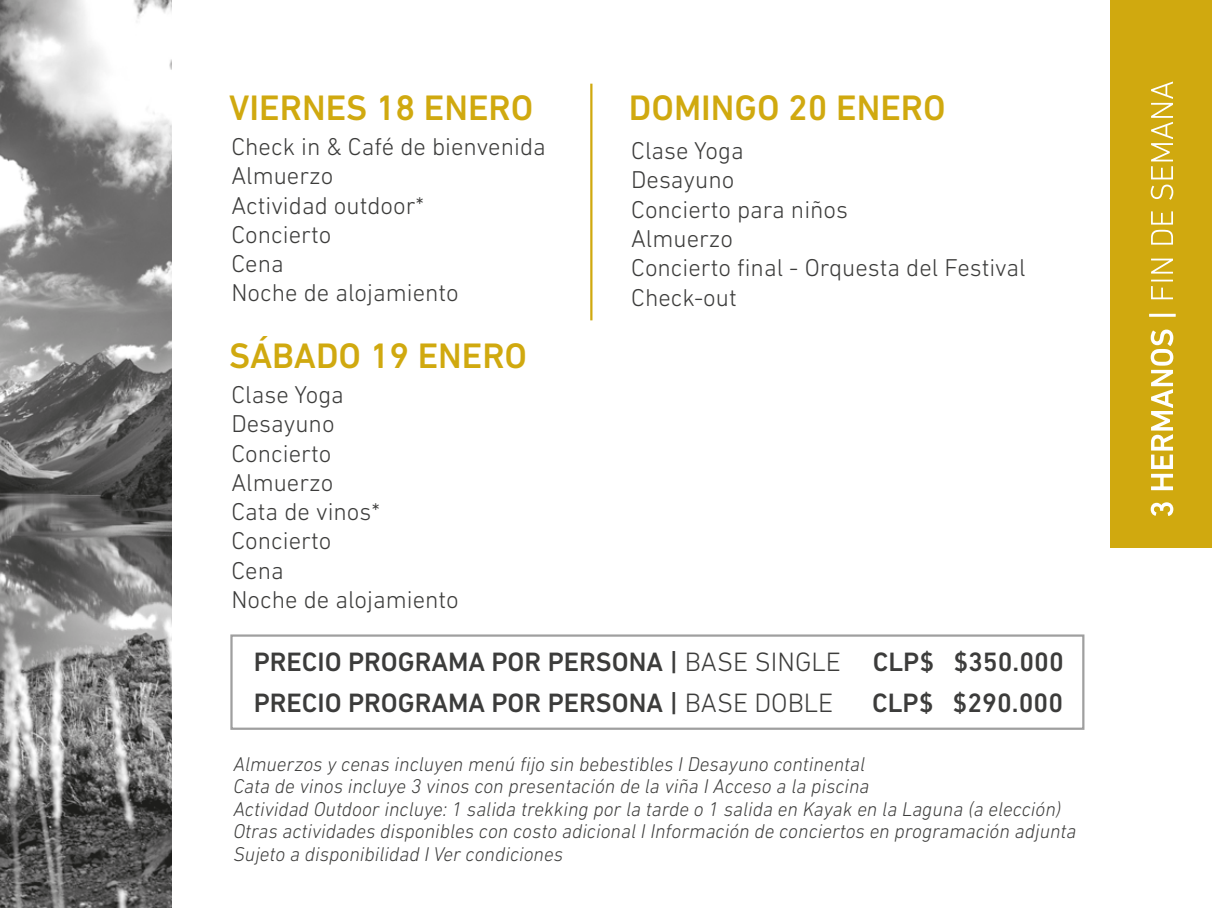
<style>
.page{position:relative;width:1212px;height:908px;background:#fff}
.page>*{position:absolute;margin:0;border:0;box-sizing:border-box;transform-origin:0 0}
.t1{font:500 36px "DIN Next LT Pro";color:#d0a90f}
.t2{font:500 27px "DIN Next LT Pro";color:#3c3c3b}
.t3{font:300 24.75px/29.2px "DIN Next LT Pro";color:#3c3c3b}
.t4{font:italic 300 20.25px/22.5px "DIN Next LT Pro";color:#3c3c3b}
.s1{font-weight:300}
</style>
<div class="page">
<div style="left:230px;top:634px;width:854px;height:95px;border:2px solid #9f9f9f"></div>
<img style="left:0;top:0;width:171px;height:907px">
<div style="left:1110px;top:0;width:102px;height:547px;background:#d0a90f"></div>
<hr style="left:590px;top:84px;width:2px;height:236px;background:#d0a90f">
<svg style="left:1151px;top:502px;width:22px;height:14px"></svg>
<svg style="left:1151px;top:329px;width:22px;height:161px"></svg>
<hr style="left:1149px;top:314px;width:27px;height:3px;background:#fff">
<svg style="left:1151px;top:286px;width:22px;height:13px"></svg>
<hr style="left:1151px;top:279px;width:22px;height:2px;background:#fff">
<svg style="left:1151px;top:258px;width:22px;height:15px"></svg>
<svg style="left:1151px;top:230px;width:22px;height:14px"></svg>
<svg style="left:1151px;top:211px;width:22px;height:13px"></svg>
<svg style="left:1151px;top:81px;width:22px;height:119px"></svg>
<h1 class="t1" style="left:229px;top:87px;width:306px">VIERNES 18 ENERO</h1>
<h1 class="t1" style="left:629px;top:87px;width:318px">DOMINGO 20 ENERO</h1>
<p class="t3" style="left:231px;top:132px;width:316px">Check in &amp; Café de bienvenida<br>Almuerzo<br>Actividad outdoor*<br>Concierto<br>Cena<br>Noche de alojamiento</p>
<h1 class="t1" style="left:229px;top:335px;width:299px">SÁBADO 19 ENERO</h1>
<p class="t3" style="left:231px;top:380px;width:229px">Clase Yoga<br>Desayuno<br>Concierto<br>Almuerzo<br>Cata de vinos*<br>Concierto<br>Cena<br>Noche de alojamiento</p>
<p class="t3" style="left:631px;top:136px;width:396px">Clase Yoga<br>Desayuno<br>Concierto para niños<br>Almuerzo<br>Concierto final - Orquesta del Festival<br>Check-out</p>
<h2 class="t2" style="left:254px;top:646px;width:812px">PRECIO PROGRAMA POR PERSONA | <span class="s1">BASE SINGLE</span> CLP$ $350.000</h2>
<h2 class="t2" style="left:254px;top:687px;width:581px">PRECIO PROGRAMA POR PERSONA | <span class="s1">BASE DOBLE</span></h2>
<h2 class="t2" style="left:872px;top:687px;width:192px">CLP$ $290.000</h2>
<p class="t4" style="left:233px;top:752px;width:845px">Almuerzos y cenas incluyen menú fijo sin bebestibles I Desayuno continental<br>Cata de vinos incluye 3 vinos con presentación de la viña I Acceso a la piscina<br>Actividad Outdoor incluye: 1 salida trekking por la tarde o 1 salida en Kayak en la Laguna (a elección)<br>Otras actividades disponibles con costo adicional I Información de conciertos en programación adjunta Sujeto a disponibilidad I Ver condiciones</p>
</div>
